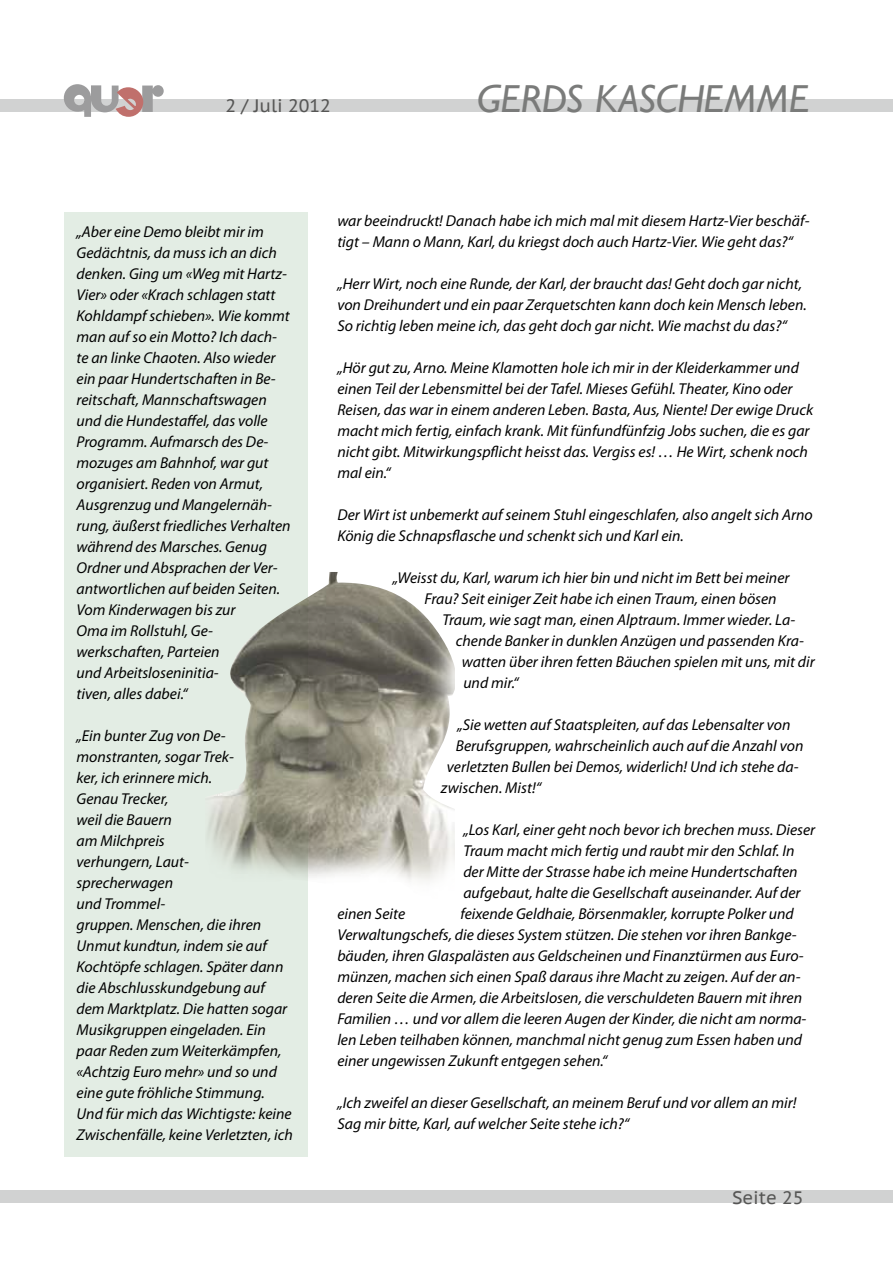
<style>
.page{position:relative;width:893px;height:1263px;background:#fff}
.page>*{position:absolute;margin:0;border:0;box-sizing:border-box;transform-origin:0 0}
.t1{font:italic 39px "Gill Sans";letter-spacing:.01em;color:#7a7b7a}
.t2{font:18px "PT Sans Caption";color:#565655}
.t3{font:italic 15.75px/21px "Myriad Pro";color:#000}
</style>
<div class="page">
<div style="left:0;top:99px;width:893px;height:13px;background:#d1d2d2"></div>
<div style="left:0;top:1190px;width:893px;height:13px;background:#d1d2d2"></div>
<svg style="left:64px;top:84px;width:100px;height:33px"></svg>
<div style="left:64px;top:213px;width:244px;height:944px;background:#e3ede4"></div>
<img style="left:207px;top:572px;width:248px;height:309px">
<p class="t2" style="left:225px;top:94px;width:107px">2 / Juli 2012</p>
<h1 class="t1" style="left:477px;top:76px;width:333px">GERDS KASCHEMME</h1>
<p class="t3" style="left:77px;top:221px;width:216px">„Aber eine Demo bleibt mir im<br>Gedächtnis, da muss ich an dich denken. Ging um «Weg mit Hartz-<br>Vier» oder «Krach schlagen statt<br>Kohldampf schieben». Wie kommt man auf so ein Motto? Ich dach&shy;te an linke Chaoten. Also wieder ein paar Hundertschaften in Be&shy;reitschaft, Mannschaftswagen und die Hundestaffel, das volle<br>Programm. Aufmarsch des De&shy;mozuges am Bahnhof, war gut organisiert. Reden von Armut,<br>Ausgrenzug und Mangelernäh&shy;rung, äußerst friedliches Verhalten während des Marsches. Genug<br>Ordner und Absprachen der Ver&shy;antwortlichen auf beiden Seiten.<br>Vom Kinderwagen bis zur<br>Oma im Rollstuhl, Ge&shy;werkschaften, Parteien<br>und Arbeitsloseninitia-<br>tiven, alles dabei.“</p>
<p class="t3" style="left:77px;top:725px;width:218px">„Ein bunter Zug von De&shy;monstranten, sogar Trec-<br>ker, ich erinnere mich.<br>Genau Trecker,<br>weil die Bauern<br>am Milchpreis<br>verhungern, Laut-<br>sprecherwagen<br>und Trommel-<br>gruppen. Menschen, die ihren<br>Unmut kundtun, indem sie auf<br>Kochtöpfe schlagen. Später dann die Abschlusskundgebung auf dem Marktplatz. Die hatten sogar<br>Musikgruppen eingeladen. Ein paar Reden zum Weiterkämpfen, «Achtzig Euro mehr» und so und eine gute fröhliche Stimmung.<br>Und für mich das Wichtigste: keine<br>Zwischenfälle, keine Verletzten, ich</p>
<p class="t3" style="left:337px;top:210px;width:474px">war beeindruckt! Danach habe ich mich mal mit diesem Hartz-Vier beschäf&shy;tigt – Mann o Mann, Karl, du kriegst doch auch Hartz-Vier. Wie geht das?“</p>
<p class="t3" style="left:337px;top:273px;width:471px">„Herr Wirt, noch eine Runde, der Karl, der braucht das! Geht doch gar nicht, von Dreihundert und ein paar Zerquetschten kann doch kein Mensch leben.<br>So richtig leben meine ich, das geht doch gar nicht. Wie machst du das?“</p>
<p class="t3" style="left:337px;top:357px;width:477px">„Hör gut zu, Arno. Meine Klamotten hole ich mir in der Kleiderkammer und einen Teil der Lebensmittel bei der Tafel. Mieses Gefühl. Theater, Kino oder Reisen, das war in einem anderen Leben. Basta, Aus, Niente! Der ewige Druck macht mich fertig, einfach krank. Mit fünfundfünfzig Jobs suchen, die es gar nicht gibt. Mitwirkungspflicht heisst das. Vergiss es! … He Wirt, schenk noch mal ein.“</p>
<p class="t3" style="left:337px;top:504px;width:477px">Der Wirt ist unbemerkt auf seinem Stuhl eingeschlafen, also angelt sich Arno<br>König die Schnapsflasche und schenkt sich und Karl ein.</p>
<p class="t3" style="left:393px;top:567px;width:398px">„Weisst du, Karl, warum ich hier bin und nicht im Bett bei meiner</p>
<p class="t3" style="left:424px;top:588px;width:354px">Frau? Seit einiger Zeit habe ich einen Traum, einen bösen</p>
<p class="t3" style="left:442px;top:609px;width:354px">Traum, wie sagt man, einen Alptraum. Immer wieder. La-</p>
<p class="t3" style="left:456px;top:630px;width:350px">chende Banker in dunklen Anzügen und passenden Kra-</p>
<p class="t3" style="left:462px;top:651px;width:354px">watten über ihren fetten Bäuchen spielen mit uns, mit dir</p>
<p class="t3" style="left:463px;top:672px;width:57px">und mir.“</p>
<p class="t3" style="left:457px;top:714px;width:335px">„Sie wetten auf Staatspleiten, auf das Lebensalter von</p>
<p class="t3" style="left:456px;top:735px;width:349px">Berufsgruppen, wahrscheinlich auch auf die Anzahl von</p>
<p class="t3" style="left:447px;top:756px;width:353px">verletzten Bullen bei Demos, widerlich! Und ich stehe da-</p>
<p class="t3" style="left:441px;top:777px;width:102px">zwischen. Mist!“</p>
<p class="t3" style="left:463px;top:819px;width:353px">„Los Karl, einer geht noch bevor ich brechen muss. Dieser Traum macht mich fertig und raubt mir den Schlaf. In der Mitte der Strasse habe ich meine Hundertschaften aufgebaut, halte die Gesellschaft auseinander. Auf der</p>
<p class="t3" style="left:337px;top:903px;width:69px">einen Seite</p>
<p class="t3" style="left:337px;top:903px;width:471px;text-indent:123px">feixende Geldhaie, Börsenmakler, korrupte Polker und Verwaltungschefs, die dieses System stützen. Die stehen vor ihren Bankge&shy;bäuden, ihren Glaspalästen aus Geldscheinen und Finanztürmen aus Euro&shy;münzen, machen sich einen Spaß daraus ihre Macht zu zeigen. Auf der an&shy;deren Seite die Armen, die Arbeitslosen, die verschuldeten Bauern mit ihren Familien … und vor allem die leeren Augen der Kinder, die nicht am norma&shy;len Leben teilhaben können, manchmal nicht genug zum Essen haben und einer ungewissen Zukunft entgegen sehen.“</p>
<p class="t3" style="left:337px;top:1092px;width:461px">„Ich zweifel an dieser Gesellschaft, an meinem Beruf und vor allem an mir!<br>Sag mir bitte, Karl, auf welcher Seite stehe ich?“</p>
<p class="t2" style="left:732px;top:1185px;width:73px">Seite 25</p>
</div>
